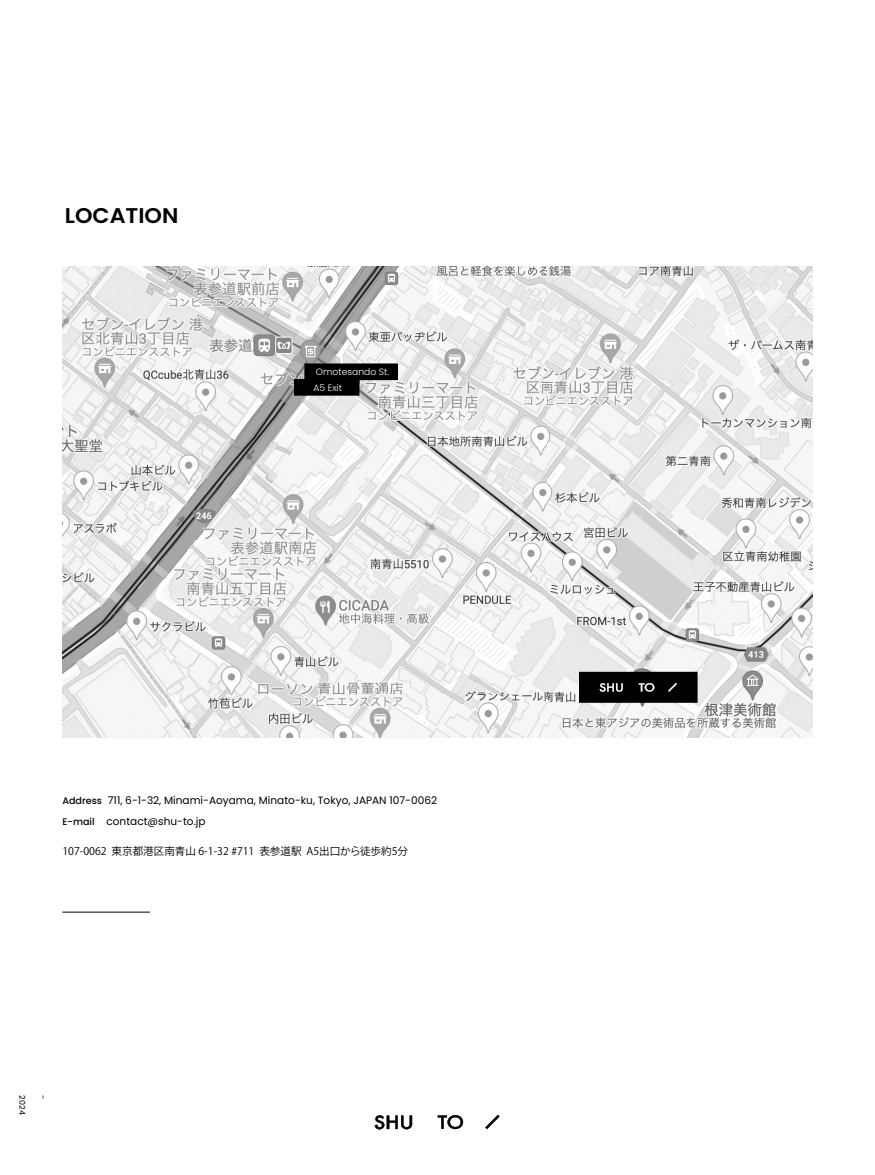
<style>
.page{position:relative;width:875px;height:1175px;background:#fff}
.page>*{position:absolute;margin:0;border:0;box-sizing:border-box;transform-origin:0 0}
.t1{font:600 21.25px "Poppins";color:#000;scale:1.05 1}
.t2{font:10.5px/21.2px "Poppins";color:#000}
.t3{font:10.5px "Koz Go Pr 6 N";color:#000}
.t4{font:300 9.25px "Poppins";color:#fff}
.t5{font:8px "Poppins";color:#000}
.s1{font-weight:500;font-size:9.62px}
</style>
<div class="page">
<svg style="left:485px;top:1115px;width:15px;height:14px"></svg>
<svg style="left:375px;top:1115px;width:37px;height:14px"></svg>
<svg style="left:438px;top:1115px;width:25px;height:14px"></svg>
<img style="left:62px;top:267px;width:750px;height:471px">
<div style="left:580px;top:672px;width:117px;height:30px;background:#000"></div>
<div style="left:579px;top:672px;width:118px;height:31px;border:1px solid #000"></div>
<div style="left:295px;top:380px;width:64px;height:15px;background:#000"></div>
<div style="left:294px;top:379px;width:65px;height:16px;border:1px solid #000"></div>
<div style="left:305px;top:364px;width:92px;height:16px;background:#000"></div>
<hr style="left:62px;top:912px;width:88px;height:1px;background:#000">
<svg style="left:668px;top:683px;width:9px;height:9px"></svg>
<svg style="left:600px;top:683px;width:23px;height:9px"></svg>
<svg style="left:639px;top:683px;width:15px;height:9px"></svg>
<h1 class="t1" style="left:65px;top:201px;width:110px">LOCATION</h1>
<p class="t4" style="left:316px;top:366px;width:75px">Omotesando St.</p>
<p class="t4" style="left:313px;top:381px;width:30px">A5 Exit</p>
<p class="t2" style="left:62px;top:790px;width:376px"><span class="s1">Address</span> 711, 6-1-32, Minami-Aoyama, Minato-ku, Tokyo, JAPAN 107-0062<br><span class="s1">E-mail</span> contact@shu-to.jp</p>
<p class="t3" style="left:62px;top:846px;width:347px">107-0062 東京都港区南青山 6-1-32 #711 表参道駅 A5出口から徒歩約5分</p>
<p class="t5" style="left:28px;top:1095px;width:21px;rotate:90deg">2024</p>
<p class="t5" style="left:48px;top:1095px;width:6px;rotate:90deg">-</p>
</div>
